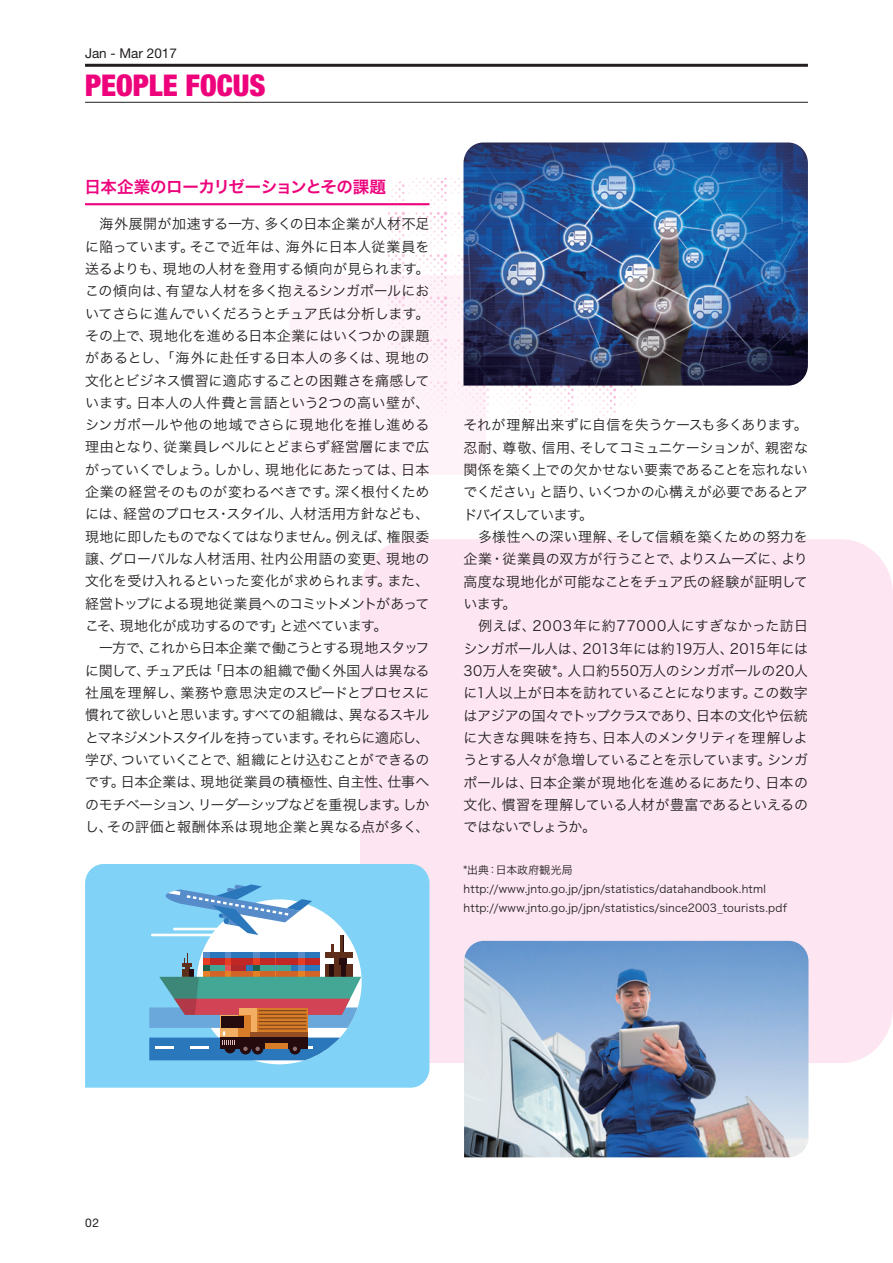
<style>
.page{position:relative;width:893px;height:1263px;background:#fff}
.page>*{position:absolute;margin:0;border:0;box-sizing:border-box;transform-origin:0 0}
.t1{font:900 condensed 30px "Helvetica Neue";color:#ed027c}
.title-m{font:16.5px "Hira Kaku Pro W6";letter-spacing:-.03em;color:#ed027c}
.body-Section{font:13.95px/22.4px "Hira Kaku Pro W3";letter-spacing:-.015em;color:#231f20;text-align:justify}
.title-m-2{font:13.95px/22.4px "Hira Kaku Pro W3";letter-spacing:-.025em;color:#231f20;text-align:justify}
.Nibs_Bodytext_No_Ind{font:13.5px "Helvetica Neue";color:#231f20}
.t2{font:12px "Helvetica Neue";color:#231f20}
.body-Section-2{font:10.95px "Hira Kaku Pro W3";letter-spacing:.02em;color:#231f20}
</style>
<div class="page">
<div style="left:360px;top:539px;width:533px;height:524px;background:#fde6f2"></div>
<svg style="left:289px;top:178px;width:347px;height:297px"></svg>
<hr style="left:85px;top:64px;width:723px;height:3px;background:#231f20">
<hr style="left:85px;top:102px;width:723px;height:1px;background:#231f20">
<img style="left:463px;top:142px;width:345px;height:244px">
<img style="left:464px;top:941px;width:344px;height:216px">
<div style="left:85px;top:864px;width:344px;height:224px;background:#80d3f6"></div>
<svg style="left:149px;top:884px;width:213px;height:180px"></svg>
<hr style="left:85px;top:203px;width:344px;height:2px;background:#ed027c">
<p class="Nibs_Bodytext_No_Ind" style="left:85px;top:45px;width:93px">Jan - Mar 2017</p>
<p class="t1" style="left:85px;top:67px;width:182px">PEOPLE FOCUS</p>
<p class="title-m" style="left:84px;top:172px;width:303px">日本企業のローカリゼーションとその課題</p>
<p class="title-m-2" style="left:85px;top:212px;width:346px;text-indent:14px">海外展開が加速する一方、多くの日本企業が人材不足に陥っています。そこで近年は、海外に日本人従業員を送るよりも、現地の人材を登用する傾向が見られます。この傾向は、有望な人材を多く抱えるシンガポールにおいてさらに進んでいくだろうとチュア氏は分析します。その上で、現地化を進める日本企業にはいくつかの課題があるとし、「海外に赴任する日本人の多くは、現地の文化とビジネス慣習に適応することの困難さを痛感しています。日本人の人件費と言語という2つの高い壁が、シンガポールや他の地域でさらに現地化を推し進める理由となり、従業員レベルにとどまらず経営層にまで広がっていくでしょう。しかし、現地化にあたっては、日本企業の経営そのものが変わるべきです。深く根付くためには、経営のプロセス・スタイル、人材活用方針なども、現地に即したものでなくてはなりません。例えば、権限委譲、グローバルな人材活用、社内公用語の変更、現地の文化を受け入れるといった変化が求められます。また、経営トップによる現地従業員へのコミットメントがあってこそ、現地化が成功するのです」と述べています。</p>
<p class="body-Section" style="left:85px;top:636px;width:346px">　一方で、これから日本企業で働こうとする現地スタッフに関して、チュア氏は「日本の組織で働く外国人は異なる社風を理解し、業務や意思決定のスピードとプロセスに慣れて欲しいと思います。すべての組織は、異なるスキルとマネジメントスタイルを持っています。それらに適応し、学び、ついていくことで、組織にとけ込むことができるのです。日本企業は、現地従業員の積極性、自主性、仕事へのモチベーション、リーダーシップなどを重視します。しかし、その評価と報酬体系は現地企業と異なる点が多く、</p>
<p class="body-Section" style="left:463px;top:413px;width:346px">それが理解出来ずに自信を失うケースも多くあります。忍耐、尊敬、信用、そしてコミュニケーションが、親密な関係を築く上での欠かせない要素であることを忘れないでください」と語り、いくつかの心構えが必要であるとアドバイスしています。</p>
<p class="body-Section" style="left:463px;top:525px;width:346px">　多様性への深い理解、そして信頼を築くための努力を企業・従業員の双方が行うことで、よりスムーズに、より高度な現地化が可能なことをチュア氏の経験が証明しています。</p>
<p class="body-Section" style="left:463px;top:614px;width:346px">　例えば、2003年に約77000人にすぎなかった訪日シンガポール人は、2013年には約19万人、2015年には30万人を突破*。人口約550万人のシンガポールの20人に1人以上が日本を訪れていることになります。この数字はアジアの国々でトップクラスであり、日本の文化や伝統に大きな興味を持ち、日本人のメンタリティを理解しようとする人々が急増していることを示しています。シンガポールは、日本企業が現地化を進めるにあたり、日本の文化、慣習を理解している人材が豊富であるといえるのではないでしょうか。</p>
<p class="body-Section-2" style="left:463px;top:860px;width:111px">*出典：日本政府観光局</p>
<p class="body-Section-2" style="left:463px;top:879px;width:304px">http://www.jnto.go.jp/jpn/statistics/datahandbook.html</p>
<p class="body-Section-2" style="left:463px;top:898px;width:325px">http://www.jnto.go.jp/jpn/statistics/since2003_tourists.pdf</p>
<p class="t2" style="left:85px;top:1215px;width:16px">02</p>
</div>
